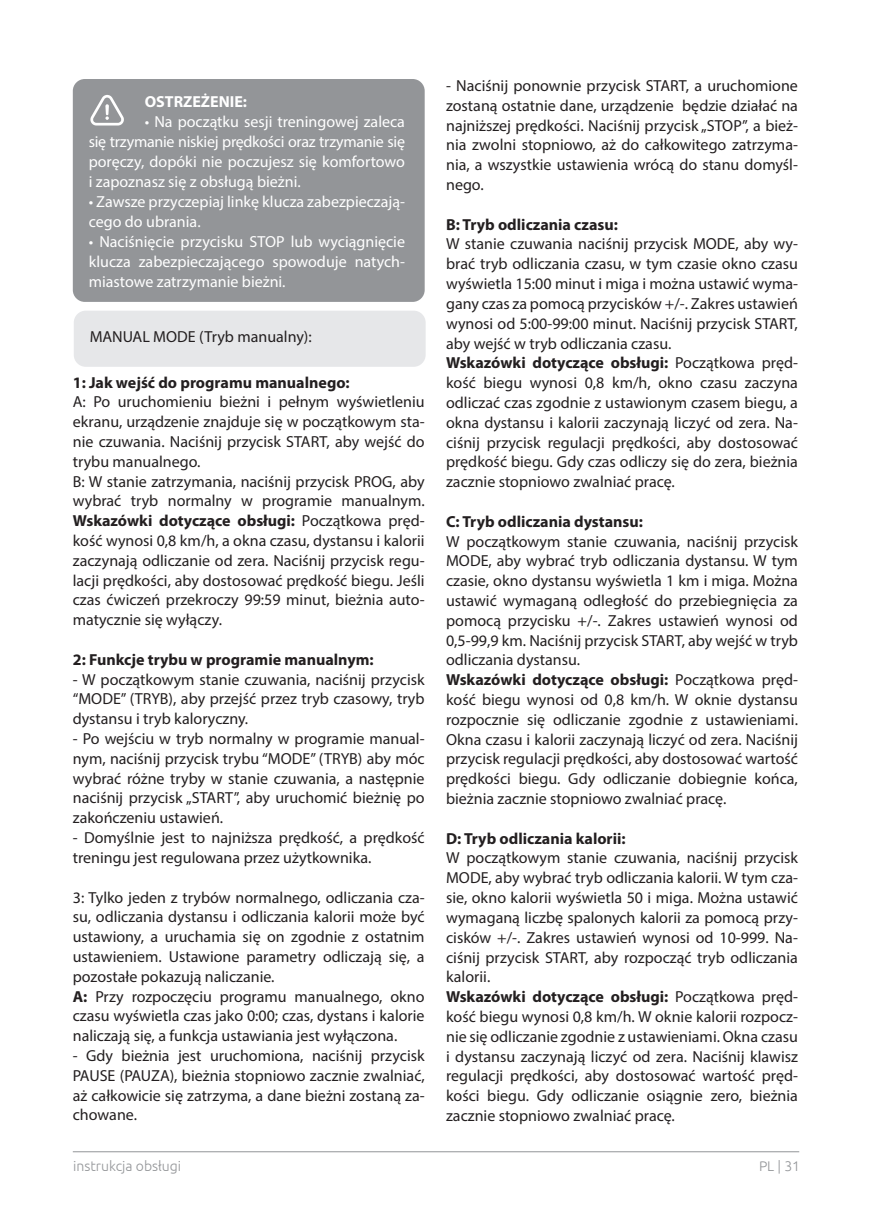
<style>
.page{position:relative;width:874px;height:1225px;background:#fff}
.page>*{position:absolute;margin:0;border:0;box-sizing:border-box;transform-origin:0 0}
.t1{font:16px/19.8px "Myriad Pro";color:#231f20;text-align:justify}
.t2{font:16px/20px "Myriad Pro";color:#fff;text-align:justify}
.t3{font:700 16px "Myriad Pro";color:#231f20}
.t4{font:700 16px "Myriad Pro";color:#fff}
.t5{font:300 14px "Ubuntu";color:#939598}
.s1{font-weight:700}
</style>
<div class="page">
<hr style="left:73px;top:1151px;width:725px;height:1px;background:#939598">
<div style="left:74px;top:311px;width:351px;height:56px;background:#e6e7e9;border-radius:12px"></div>
<div style="left:73px;top:79px;width:351px;height:223px;background:#939598;border-radius:12px"></div>
<svg style="left:90px;top:95px;width:34px;height:30px"></svg>
<p class="t4" style="left:145px;top:91px;width:104px">OSTRZEŻENIE:</p>
<p class="t2" style="left:89px;top:111px;width:318px;text-indent:56px">• Na początku sesji treningowej zaleca się trzymanie niskiej prędkości oraz trzymanie się poręczy, dopóki nie poczujesz się komfortowo i zapoznasz się z obsługą bieżni.</p>
<p class="t2" style="left:89px;top:191px;width:318px">• Zawsze przyczepiaj linkę klucza zabezpieczają&shy;cego do ubrania.</p>
<p class="t2" style="left:89px;top:231px;width:318px">• Naciśnięcie przycisku STOP lub wyciągnięcie klucza zabezpieczającego spowoduje natych&shy;miastowe zatrzymanie bieżni.</p>
<p class="t1" style="left:90px;top:327px;width:223px">MANUAL MODE (Tryb manualny):</p>
<p class="t3" style="left:73px;top:372px;width:278px">1: Jak wejść do programu manualnego:</p>
<p class="t1" style="left:73px;top:392px;width:353px">A: Po uruchomieniu bieżni i pełnym wyświetleniu ekranu, urządzenie znajduje się w początkowym sta&shy;nie czuwania. Naciśnij przycisk START, aby wejść do trybu manualnego.</p>
<p class="t1" style="left:73px;top:471px;width:353px">B: W stanie zatrzymania, naciśnij przycisk PROG, aby wybrać tryb normalny w programie manualnym.<br><span class="s1">Wskazówki dotyczące obsługi:</span> Początkowa pręd&shy;kość wynosi 0,8 km/h, a okna czasu, dystansu i kalorii zaczynają odliczanie od zera. Naciśnij przycisk regu&shy;lacji prędkości, aby dostosować prędkość biegu. Jeśli czas ćwiczeń przekroczy 99:59 minut, bieżnia auto&shy;matycznie się wyłączy.</p>
<p class="t3" style="left:73px;top:649px;width:302px">2: Funkcje trybu w programie manualnym:</p>
<p class="t1" style="left:73px;top:669px;width:353px">- W początkowym stanie czuwania, naciśnij przycisk “MODE” (TRYB), aby przejść przez tryb czasowy, tryb dystansu i tryb kaloryczny.</p>
<p class="t1" style="left:73px;top:728px;width:353px">- Po wejściu w tryb normalny w programie manual&shy;nym, naciśnij przycisk trybu “MODE” (TRYB) aby móc wybrać różne tryby w stanie czuwania, a następnie naciśnij przycisk „START”, aby uruchomić bieżnię po zakończeniu ustawień.</p>
<p class="t1" style="left:73px;top:827px;width:353px">- Domyślnie jest to najniższa prędkość, a prędkość treningu jest regulowana przez użytkownika.</p>
<p class="t1" style="left:73px;top:887px;width:353px">3: Tylko jeden z trybów normalnego, odliczania cza&shy;su, odliczania dystansu i odliczania kalorii może być ustawiony, a uruchamia się on zgodnie z ostatnim ustawieniem. Ustawione parametry odliczają się, a pozostałe pokazują naliczanie.</p>
<p class="t1" style="left:73px;top:986px;width:353px"><span class="s1">A:</span> Przy rozpoczęciu programu manualnego, okno czasu wyświetla czas jako 0:00; czas, dystans i kalorie naliczają się, a funkcja ustawiania jest wyłączona.</p>
<p class="t1" style="left:73px;top:1045px;width:353px">- Gdy bieżnia jest uruchomiona, naciśnij przycisk PAUSE (PAUZA), bieżnia stopniowo zacznie zwalniać, aż całkowicie się zatrzyma, a dane bieżni zostaną za&shy;chowane.</p>
<p class="t1" style="left:446px;top:75px;width:353px">- Naciśnij ponownie przycisk START, a uruchomione zostaną ostatnie dane, urządzenie będzie działać na najniższej prędkości. Naciśnij przycisk „STOP”, a bież&shy;nia zwolni stopniowo, aż do całkowitego zatrzyma&shy;nia, a wszystkie ustawienia wrócą do stanu domyśl&shy;nego.</p>
<p class="t3" style="left:446px;top:214px;width:173px">B: Tryb odliczania czasu:</p>
<p class="t1" style="left:446px;top:234px;width:353px">W stanie czuwania naciśnij przycisk MODE, aby wy&shy;brać tryb odliczania czasu, w tym czasie okno czasu wyświetla 15:00 minut i miga i można ustawić wyma&shy;gany czas za pomocą przycisków +/-. Zakres ustawień wynosi od 5:00-99:00 minut. Naciśnij przycisk START, aby wejść w tryb odliczania czasu.</p>
<p class="t1" style="left:446px;top:353px;width:353px"><span class="s1">Wskazówki dotyczące obsługi:</span> Początkowa pręd&shy;kość biegu wynosi 0,8 km/h, okno czasu zaczyna odliczać czas zgodnie z ustawionym czasem biegu, a okna dystansu i kalorii zaczynają liczyć od zera. Na&shy;ciśnij przycisk regulacji prędkości, aby dostosować prędkość biegu. Gdy czas odliczy się do zera, bieżnia zacznie stopniowo zwalniać pracę.</p>
<p class="t3" style="left:446px;top:511px;width:198px">C: Tryb odliczania dystansu:</p>
<p class="t1" style="left:446px;top:531px;width:353px">W początkowym stanie czuwania, naciśnij przycisk MODE, aby wybrać tryb odliczania dystansu. W tym czasie, okno dystansu wyświetla 1 km i miga. Można ustawić wymaganą odległość do przebiegnięcia za pomocą przycisku +/-. Zakres ustawień wynosi od 0,5-99,9 km. Naciśnij przycisk START, aby wejść w tryb odliczania dystansu.</p>
<p class="t1" style="left:446px;top:669px;width:353px"><span class="s1">Wskazówki dotyczące obsługi:</span> Początkowa pręd&shy;kość biegu wynosi od 0,8 km/h. W oknie dystansu rozpocznie się odliczanie zgodnie z ustawieniami.<br>Okna czasu i kalorii zaczynają liczyć od zera. Naciśnij przycisk regulacji prędkości, aby dostosować wartość prędkości biegu. Gdy odliczanie dobiegnie końca, bieżnia zacznie stopniowo zwalniać pracę.</p>
<p class="t3" style="left:446px;top:828px;width:181px">D: Tryb odliczania kalorii:</p>
<p class="t1" style="left:446px;top:848px;width:353px">W początkowym stanie czuwania, naciśnij przycisk MODE, aby wybrać tryb odliczania kalorii. W tym cza&shy;sie, okno kalorii wyświetla 50 i miga. Można ustawić wymaganą liczbę spalonych kalorii za pomocą przy&shy;cisków +/-. Zakres ustawień wynosi od 10-999. Na&shy;ciśnij przycisk START, aby rozpocząć tryb odliczania kalorii.</p>
<p class="t1" style="left:446px;top:986px;width:353px"><span class="s1">Wskazówki dotyczące obsługi:</span> Początkowa pręd&shy;kość biegu wynosi 0,8 km/h. W oknie kalorii rozpocz&shy;nie się odliczanie zgodnie z ustawieniami. Okna czasu i dystansu zaczynają liczyć od zera. Naciśnij klawisz regulacji prędkości, aby dostosować wartość pręd&shy;kości biegu. Gdy odliczanie osiągnie zero, bieżnia zacznie stopniowo zwalniać pracę.</p>
<p class="t5" style="left:73px;top:1157px;width:109px">instrukcja obsługi</p>
<p class="t5" style="left:758px;top:1157px;width:43px">PL | 31</p>
</div>
